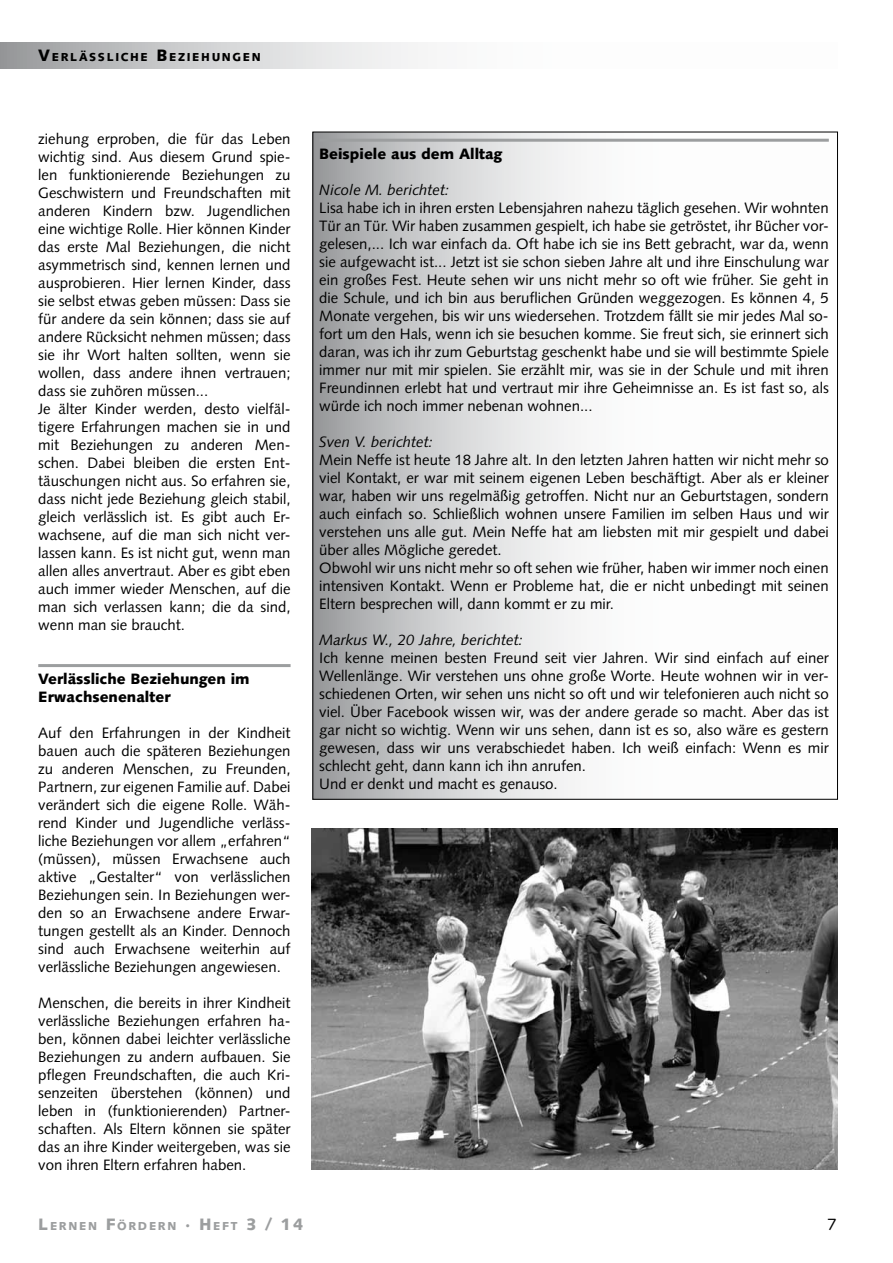
<style>
.page{position:relative;width:893px;height:1263px;background:#fff}
.page>*{position:absolute;margin:0;border:0;box-sizing:border-box;transform-origin:0 0}
.t1{font:16.5px "Syntax LT";color:#000}
.t2{font:15px/18px "Syntax LT";color:#000}
.t3{font:900 15px/18px "Syntax LT";color:#000}
.t4{font:900 11.55px "Syntax LT";letter-spacing:.145em;color:#000}
.t5{font:900 11.55px "Syntax LT";letter-spacing:.145em;color:#9c9e9f}
.s1{font-size:16.5px}
.s2{font-style:italic}
</style>
<div class="page">
<svg style="left:0;top:43px;width:418px;height:25px"></svg>
<svg style="left:315px;top:134px;width:514px;height:663px"></svg>
<hr style="left:319px;top:139px;width:510px;height:3px;background:#9c9e9f">
<img style="left:312px;top:828px;width:526px;height:341px">
<hr style="left:38px;top:664px;width:253px;height:3px;background:#9c9e9f">
<p class="t4" style="left:38px;top:50px;width:224px"><span class="s1">V</span>ERLÄSSLICHE <span class="s1">B</span>EZIEHUNGEN</p>
<p class="t2" style="left:38px;top:130px;width:254px">ziehung erproben, die für das Leben wichtig sind. Aus diesem Grund spie&shy;len funktionierende Beziehungen zu Geschwistern und Freundschaften mit anderen Kindern bzw. Jugendlichen eine wichtige Rolle. Hier können Kinder das erste Mal Beziehungen, die nicht asymmetrisch sind, kennen lernen und ausprobieren. Hier lernen Kinder, dass sie selbst etwas geben müssen: Dass sie für andere da sein können; dass sie auf andere Rücksicht nehmen müssen; dass sie ihr Wort halten sollten, wenn sie wollen, dass andere ihnen vertrauen; dass sie zuhören müssen...<br>Je älter Kinder werden, desto vielfäl&shy;tigere Erfahrungen machen sie in und mit Beziehungen zu anderen Men&shy;schen. Dabei bleiben die ersten Ent&shy;täuschungen nicht aus. So erfahren sie, dass nicht jede Beziehung gleich stabil, gleich verlässlich ist. Es gibt auch Er&shy;wachsene, auf die man sich nicht ver&shy;lassen kann. Es ist nicht gut, wenn man allen alles anvertraut. Aber es gibt eben auch immer wieder Menschen, auf die man sich verlassen kann; die da sind, wenn man sie braucht.</p>
<p class="t3" style="left:38px;top:670px;width:213px">Verlässliche Beziehungen im<br>Erwachsenenalter</p>
<p class="t2" style="left:38px;top:724px;width:254px;text-align:justify">Auf den Erfahrungen in der Kindheit bauen auch die späteren Beziehungen zu anderen Menschen, zu Freunden, Partnern, zur eigenen Familie auf. Dabei verändert sich die eigene Rolle. Wäh&shy;rend Kinder und Jugendliche verläss&shy;liche Beziehungen vor allem „erfahren“ (müssen), müssen Erwachsene auch aktive „Gestalter“ von verlässlichen Beziehungen sein. In Beziehungen wer&shy;den so an Erwachsene andere Erwar&shy;tungen gestellt als an Kinder. Dennoch sind auch Erwachsene weiterhin auf verlässliche Beziehungen angewiesen.</p>
<p class="t2" style="left:38px;top:994px;width:254px;text-align:justify">Menschen, die bereits in ihrer Kindheit verlässliche Beziehungen erfahren ha&shy;ben, können dabei leichter verlässliche Beziehungen zu andern aufbauen. Sie pflegen Freundschaften, die auch Kri&shy;senzeiten überstehen (können) und leben in (funktionierenden) Partner&shy;schaften. Als Eltern können sie später das an ihre Kinder weitergeben, was sie von ihren Eltern erfahren haben.</p>
<p class="t3" style="left:319px;top:145px;width:185px">Beispiele aus dem Alltag</p>
<p class="t2" style="left:319px;top:181px;width:511px"><span class="s2">Nicole M. berichtet:<br></span>Lisa habe ich in ihren ersten Lebensjahren nahezu täglich gesehen. Wir wohnten Tür an Tür. Wir haben zusammen gespielt, ich habe sie getröstet, ihr Bücher vor&shy;gelesen,... Ich war einfach da. Oft habe ich sie ins Bett gebracht, war da, wenn sie aufgewacht ist... Jetzt ist sie schon sieben Jahre alt und ihre Einschulung war ein großes Fest. Heute sehen wir uns nicht mehr so oft wie früher. Sie geht in die Schule, und ich bin aus beruflichen Gründen weggezogen. Es können 4, 5<br>Monate vergehen, bis wir uns wiedersehen. Trotzdem fällt sie mir jedes Mal so&shy;fort um den Hals, wenn ich sie besuchen komme. Sie freut sich, sie erinnert sich daran, was ich ihr zum Geburtstag geschenkt habe und sie will bestimmte Spiele immer nur mit mir spielen. Sie erzählt mir, was sie in der Schule und mit ihren Freundinnen erlebt hat und vertraut mir ihre Geheimnisse an. Es ist fast so, als würde ich noch immer nebenan wohnen...</p>
<p class="t2" style="left:319px;top:433px;width:511px"><span class="s2">Sven V. berichtet:<br></span>Mein Neffe ist heute 18 Jahre alt. In den letzten Jahren hatten wir nicht mehr so viel Kontakt, er war mit seinem eigenen Leben beschäftigt. Aber als er kleiner war, haben wir uns regelmäßig getroffen. Nicht nur an Geburtstagen, sondern auch einfach so. Schließlich wohnen unsere Familien im selben Haus und wir verstehen uns alle gut. Mein Neffe hat am liebsten mit mir gespielt und dabei über alles Mögliche geredet.<br>Obwohl wir uns nicht mehr so oft sehen wie früher, haben wir immer noch einen intensiven Kontakt. Wenn er Probleme hat, die er nicht unbedingt mit seinen Eltern besprechen will, dann kommt er zu mir.</p>
<p class="t2" style="left:319px;top:631px;width:511px"><span class="s2">Markus W., 20 Jahre, berichtet:<br></span>Ich kenne meinen besten Freund seit vier Jahren. Wir sind einfach auf einer Wellenlänge. Wir verstehen uns ohne große Worte. Heute wohnen wir in ver&shy;schiedenen Orten, wir sehen uns nicht so oft und wir telefonieren auch nicht so viel. Über Facebook wissen wir, was der andere gerade so macht. Aber das ist gar nicht so wichtig. Wenn wir uns sehen, dann ist es so, also wäre es gestern gewesen, dass wir uns verabschiedet haben. Ich weiß einfach: Wenn es mir schlecht geht, dann kann ich ihn anrufen.<br>Und er denkt und macht es genauso.</p>
<p class="t5" style="left:38px;top:1219px;width:267px"><span class="s1">L</span>ERNEN <span class="s1">F</span>ÖRDERN <span class="s1">· H</span>EFT <span class="s1">3 / 14</span></p>
<p class="t1" style="left:827px;top:1214px;width:11px">7</p>
</div>
